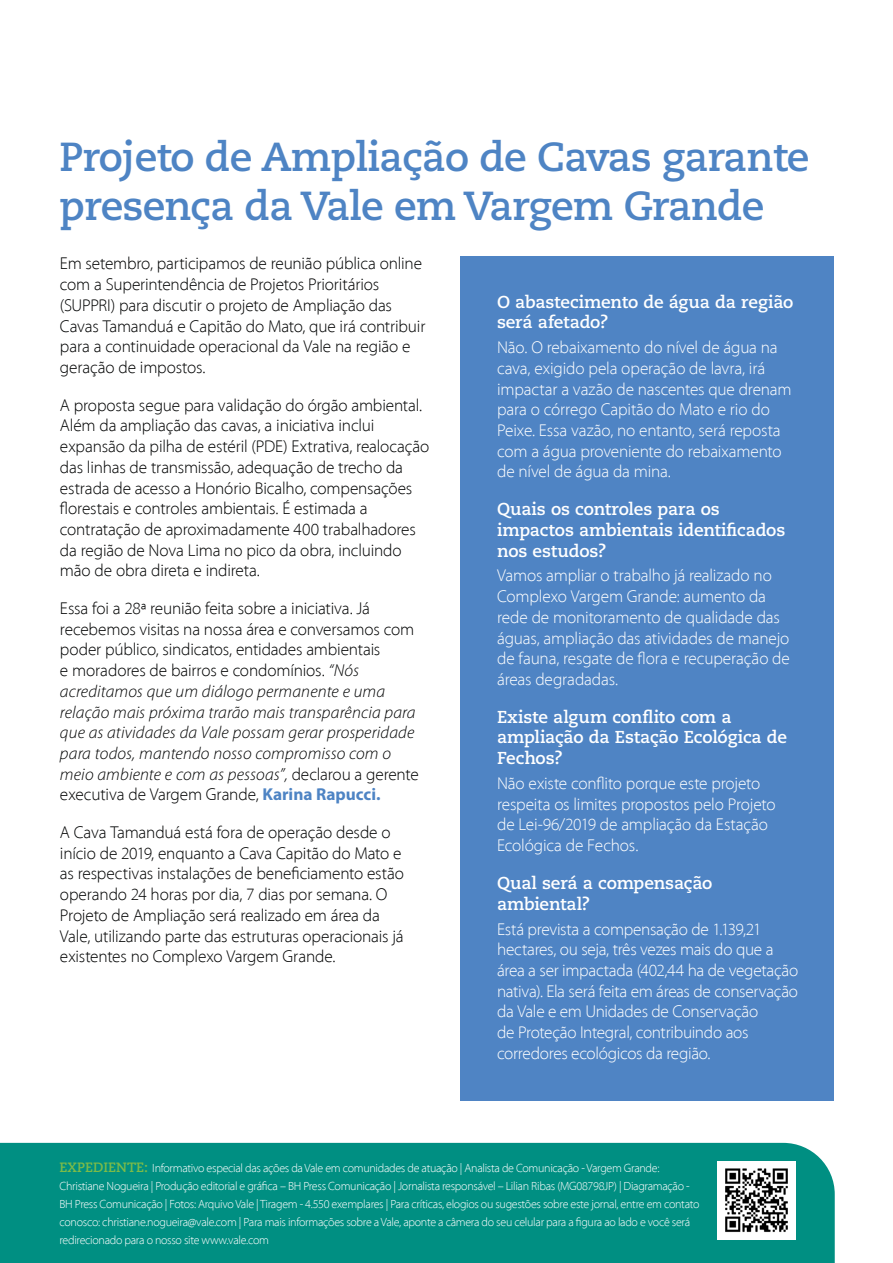
<style>
.page{position:relative;width:893px;height:1263px;background:#fff}
.page>*{position:absolute;margin:0;border:0;box-sizing:border-box;transform-origin:0 0}
.t1{font:700 40.5px/48.6px "Caecilia LT Std";letter-spacing:-.02em;color:#4e84c4}
.t2{font:300 17.25px/20.7px "Myriad Pro";letter-spacing:-.01em;color:#010202}
.t3{font:300 17.25px/20.7px "Myriad Pro";letter-spacing:-.01em;color:#fff}
.t4{font:700 17.25px/20.7px "Caecilia LT Std";letter-spacing:-.01em;color:#fff}
.t5{font:700 17.25px/20.7px "Caecilia LT Pro 75";letter-spacing:-.01em;color:#fff}
.t6{font:300 12px/18px "Myriad Pro";letter-spacing:-.025em;color:#fff}
.s1{font-style:italic}
.s2{font-weight:700;color:#4e84c4}
.s3{font-family:"Caecilia LT Std";font-weight:700;font-size:13.5px;color:#7cbb48}
</style>
<div class="page">
<div style="left:460px;top:256px;width:373px;height:845px;background:#4f84c4"></div>
<div style="left:0;top:1143px;width:835px;height:120px;background:#008f82"></div>
<img style="left:717px;top:1161px;width:79px;height:78px">
<h1 class="t1" style="left:60px;top:133px;width:751px">Projeto de Ampliação de Cavas garante presença da Vale em Vargem Grande</h1>
<p class="t2" style="left:60px;top:254px;width:367px">Em setembro, participamos de reunião pública online com a Superintendência de Projetos Prioritários (SUPPRI) para discutir o projeto de Ampliação das Cavas Tamanduá e Capitão do Mato, que irá contribuir para a continuidade operacional da Vale na região e geração de impostos.</p>
<p class="t2" style="left:60px;top:395px;width:371px">A proposta segue para validação do órgão ambiental.<br>Além da ampliação das cavas, a iniciativa inclui expansão da pilha de estéril (PDE) Extrativa, realocação das linhas de transmissão, adequação de trecho da estrada de acesso a Honório Bicalho, compensações florestais e controles ambientais. É estimada a contratação de aproximadamente 400 trabalhadores da região de Nova Lima no pico da obra, incluindo mão de obra direta e indireta.</p>
<p class="t2" style="left:60px;top:598px;width:360px">Essa foi a 28ª reunião feita sobre a iniciativa. Já recebemos visitas na nossa área e conversamos com poder público, sindicatos, entidades ambientais<br>e moradores de bairros e condomínios. <span class="s1">“Nós acreditamos que um diálogo permanente e uma relação mais próxima trarão mais transparência para que as atividades da Vale possam gerar prosperidade para todos, mantendo nosso compromisso com o meio ambiente e com as pessoas”,</span> declarou a gerente executiva de Vargem Grande, <span class="s2">Karina Rapucci.</span></p>
<p class="t2" style="left:60px;top:822px;width:345px">A Cava Tamanduá está fora de operação desde o início de 2019, enquanto a Cava Capitão do Mato e as respectivas instalações de beneficiamento estão operando 24 horas por dia, 7 dias por semana. O Projeto de Ampliação será realizado em área da Vale, utilizando parte das estruturas operacionais já existentes no Complexo Vargem Grande.</p>
<p class="t4" style="left:497px;top:291px;width:298px">O abastecimento de água da região será afetado?</p>
<p class="t3" style="left:497px;top:337px;width:296px">Não. O rebaixamento do nível de água na cava, exigido pela operação de lavra, irá impactar a vazão de nascentes que drenam para o córrego Capitão do Mato e rio do Peixe. Essa vazão, no entanto, será reposta com a água proveniente do rebaixamento de nível de água da mina.</p>
<p class="t4" style="left:497px;top:499px;width:290px">Quais os controles para os impactos ambientais identificados nos estudos?</p>
<p class="t3" style="left:497px;top:566px;width:294px">Vamos ampliar o trabalho já realizado no Complexo Vargem Grande: aumento da rede de monitoramento de qualidade das águas, ampliação das atividades de manejo de fauna, resgate de flora e recuperação de áreas degradadas.</p>
<p class="t5" style="left:497px;top:706px;width:291px">Existe algum conflito com a ampliação da Estação Ecológica de<br>Fechos?</p>
<p class="t3" style="left:497px;top:773px;width:280px">Não existe conflito porque este projeto respeita os limites propostos pelo Projeto de Lei-96/2019 de ampliação da Estação Ecológica de Fechos.</p>
<p class="t5" style="left:497px;top:872px;width:217px">Qual será a compensação ambiental?</p>
<p class="t3" style="left:497px;top:919px;width:303px">Está prevista a compensação de 1.139,21 hectares, ou seja, três vezes mais do que a área a ser impactada (402,44 ha de vegetação nativa). Ela será feita em áreas de conservação da Vale e em Unidades de Conservação<br>de Proteção Integral, contribuindo aos corredores ecológicos da região.</p>
<p class="t6" style="left:60px;top:1159px;width:642px"><span class="s3">EXPEDIENTE:</span> Informativo especial das ações da Vale em comunidades de atuação | Analista de Comunicação - Vargem Grande:<br>Christiane Nogueira | Produção editorial e gráfica – BH Press Comunicação | Jornalista responsável – Lilian Ribas (MG08798JP) | Diagramação - BH Press Comunicação | Fotos: Arquivo Vale | Tiragem - 4.550 exemplares | Para críticas, elogios ou sugestões sobre este jornal, entre em contato conosco: christiane.nogueira@vale.com | Para mais informações sobre a Vale, aponte a câmera do seu celular para a figura ao lado e você será redirecionado para o nosso site www.vale.com</p>
</div>
